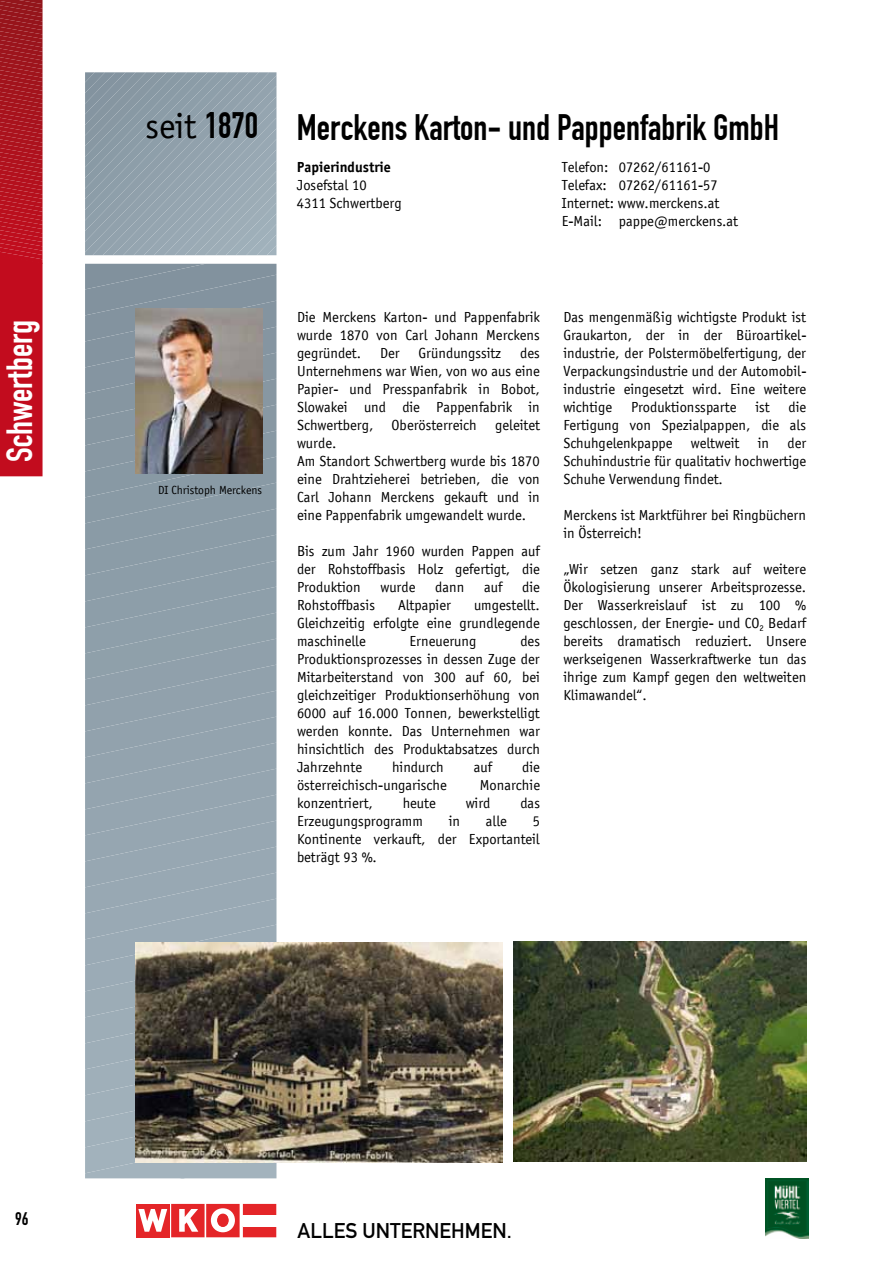
<style>
.page{position:relative;width:893px;height:1263px;background:#fff}
.page>*{position:absolute;margin:0;border:0;box-sizing:border-box;transform-origin:0 0}
.t1{font:36px "DIN Engschrift";color:#000}
.t2{font:36px "DIN Engschrift";color:#fff}
.t3{font:21px "DIN Mittelschrift";color:#000}
.t4{font:18px "DIN Engschrift";color:#000}
.t5{font:15px/18px "Officina San Boo";color:#000;text-align:justify}
.t6{font:15px "Officina San Bol";color:#000}
.t7{font:12px "Officina San Boo";color:#000}
.s1{font-family:"Officina San Boo"}
.s2{font-family:"Helvetica Neue";font-weight:700;font-stretch:condensed;font-size:15px}
</style>
<div class="page">
<svg style="left:85px;top:72px;width:191px;height:183px;background:#93a3ae"></svg>
<svg style="left:0;top:0;width:43px;height:476px;background:#b71623"></svg>
<svg style="left:85px;top:264px;width:191px;height:914px;background:#91a1ac"></svg>
<svg style="left:136px;top:1204px;width:140px;height:34px"></svg>
<div style="left:243px;top:1215px;width:33px;height:11px;background:#fff"></div>
<img style="left:766px;top:1178px;width:42px;height:60px">
<img style="left:136px;top:942px;width:366px;height:220px">
<img style="left:513px;top:942px;width:293px;height:219px">
<img style="left:136px;top:308px;width:127px;height:166px">
<h1 class="t2" style="left:-1px;top:462px;width:144px;rotate:-90deg">Schwertberg</h1>
<h1 class="t1" style="left:145px;top:106px;width:635px"><span class="s1">seit</span> 1870 Merckens Karton- und Pappenfabrik GmbH</h1>
<p class="t7" style="left:158px;top:483px;width:105px">DI Christoph Merckens</p>
<p class="t6" style="left:297px;top:158px;width:96px">Papierindustrie</p>
<p class="t5" style="left:297px;top:176px;width:106px">Josefstal 10<br>4311 Schwertberg</p>
<p class="t5" style="left:562px;top:158px;width:178px;text-align:left">Telefon: 07262/61161-0<br>Telefax: 07262/61161-57<br>Internet: www.merckens.at<br>E-Mail: pappe@merckens.at</p>
<p class="t5" style="left:297px;top:308px;width:244px">Die Merckens Karton- und Pappenfabrik wurde 1870 von Carl Johann Merckens gegründet.</p>
<p class="t5" style="left:297px;top:344px;width:244px;text-align:left;text-indent:223px">des<br>Unternehmens war Wien, von wo aus eine<br>Papier- und Presspanfabrik in Bobot,<br>Slowakei und die Pappenfabrik in<br>Schwertberg, Oberösterreich geleitet wurde.<br>Am Standort Schwertberg wurde bis 1870 eine Drahtzieherei betrieben, die von<br>Carl Johann Merckens gekauft und in eine Pappenfabrik umgewandelt wurde.</p>
<p class="t5" style="left:297px;top:542px;width:244px">Bis zum Jahr 1960 wurden Pappen auf der Rohstoffbasis Holz gefertigt, die Produktion</p>
<p class="t5" style="left:380px;top:344px;width:21px">Der</p>
<p class="t5" style="left:419px;top:344px;width:84px">Gründungssitz</p>
<p class="t5" style="left:380px;top:579px;width:37px">wurde</p>
<p class="t5" style="left:435px;top:579px;width:30px">dann</p>
<p class="t5" style="left:484px;top:579px;width:20px">auf</p>
<p class="t5" style="left:522px;top:579px;width:19px">die</p>
<p class="t5" style="left:297px;top:597px;width:244px;text-indent:177px">umgestellt.<br>Gleichzeitig erfolgte eine grundlegende maschinelle</p>
<p class="t5" style="left:297px;top:597px;width:79px">Rohstoffbasis</p>
<p class="t5" style="left:398px;top:597px;width:55px">Altpapier</p>
<p class="t5" style="left:297px;top:633px;width:244px;text-indent:223px">des Produktionsprozesses in dessen Zuge der Mitarbeiterstand von 300 auf 60, bei gleichzeitiger Produktionserhöhung von 6000 auf 16.000 Tonnen, bewerkstelligt werden konnte. Das Unternehmen war hinsichtlich des Produktabsatzes durch Jahrzehnte</p>
<p class="t5" style="left:410px;top:633px;width:68px">Erneuerung</p>
<p class="t5" style="left:392px;top:759px;width:53px">hindurch</p>
<p class="t5" style="left:474px;top:759px;width:20px">auf</p>
<p class="t5" style="left:522px;top:759px;width:19px">die</p>
<p class="t5" style="left:297px;top:777px;width:151px">österreichisch-ungarische</p>
<p class="t5" style="left:480px;top:777px;width:62px">Monarchie</p>
<p class="t5" style="left:297px;top:795px;width:77px">konzentriert,</p>
<p class="t5" style="left:403px;top:795px;width:35px">heute</p>
<p class="t5" style="left:466px;top:795px;width:26px">wird</p>
<p class="t5" style="left:520px;top:795px;width:21px">das</p>
<p class="t5" style="left:297px;top:813px;width:127px">Erzeugungsprogramm</p>
<p class="t5" style="left:449px;top:813px;width:13px">in</p>
<p class="t5" style="left:486px;top:813px;width:22px">alle</p>
<p class="t5" style="left:297px;top:813px;width:244px;text-indent:236px">5<br>Kontinente verkauft, der Exportanteil beträgt 93 %.</p>
<p class="t5" style="left:563px;top:308px;width:245px">Das mengenmäßig wichtigste Produkt ist Graukarton, der in der Büroartikel&shy;industrie, der Polstermöbelfertigung, der Verpackungsindustrie und der Automobil&shy;industrie eingesetzt wird. Eine weitere wichtige</p>
<p class="t5" style="left:563px;top:398px;width:244px;text-indent:225px">die Fertigung von Spezialpappen, die als Schuhgelenkpappe weltweit in der Schuhindustrie für qualitativ hochwertige Schuhe Verwendung findet.</p>
<p class="t5" style="left:563px;top:506px;width:244px">Merckens ist Marktführer bei Ringbüchern in Österreich!</p>
<p class="t5" style="left:563px;top:561px;width:245px">„Wir setzen ganz stark auf weitere Ökologisierung unserer Arbeitsprozesse.<br>Der Wasserkreislauf ist zu 100 % geschlossen, der Energie- und CO<sub>2</sub> Bedarf bereits dramatisch reduziert. Unsere werkseigenen Wasserkraftwerke tun das ihrige zum Kampf gegen den weltweiten Klimawandel“.</p>
<p class="t5" style="left:631px;top:398px;width:107px">Produktionssparte</p>
<p class="t5" style="left:755px;top:398px;width:16px">ist</p>
<p class="t4" style="left:15px;top:1208px;width:15px">9 6<span class="s2">9</span></p>
<h2 class="t3" style="left:298px;top:1218px;width:216px">ALLES UNTERNEHMEN.</h2>
</div>
